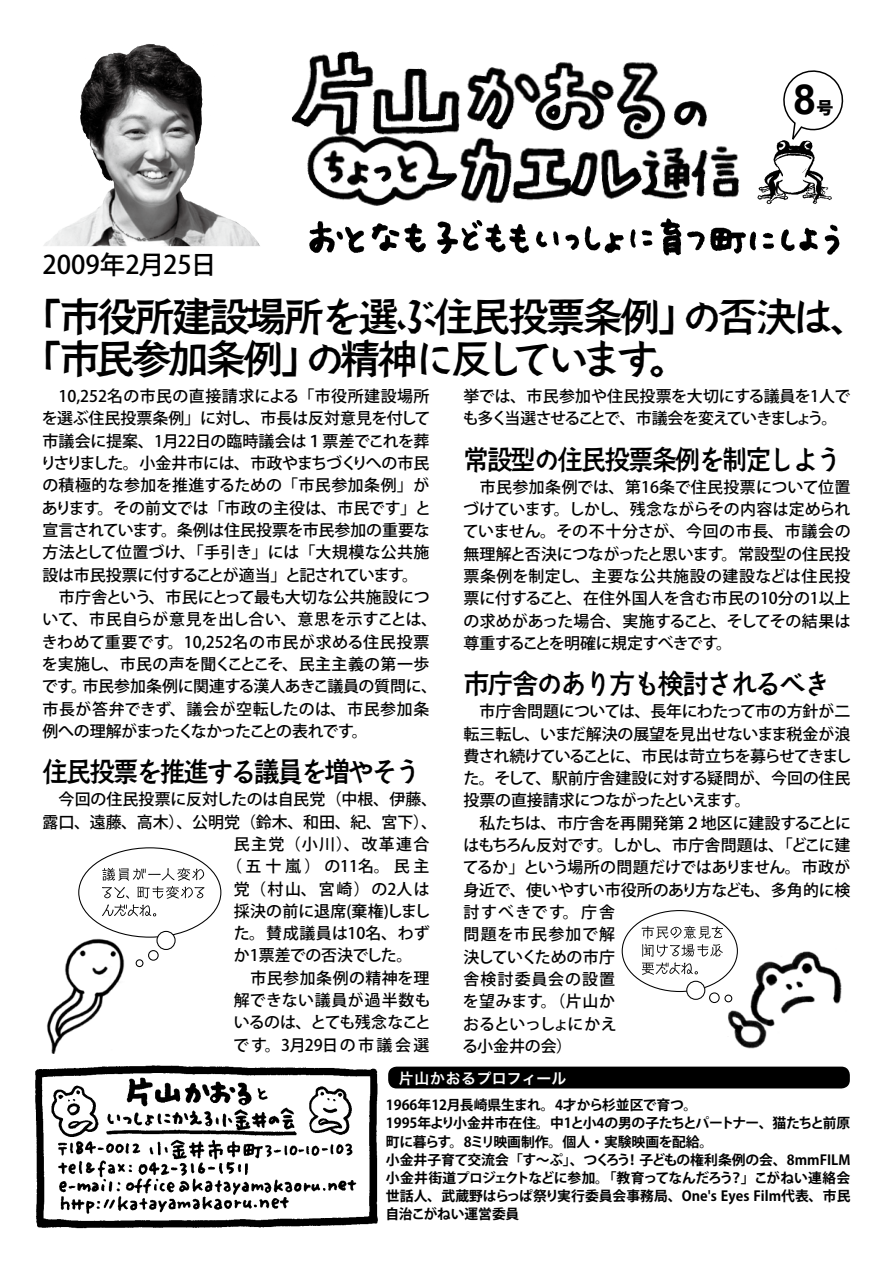
<style>
.page{position:relative;width:893px;height:1263px;background:#fff}
.page>*{position:absolute;margin:0;border:0;box-sizing:border-box;transform-origin:0 0}
.t1{font:700 41.4px "Arial";color:#000}
.t2{font:40.35px/42.6px "Aralet kyohkan";letter-spacing:-.075em;color:#000;text-align:right}
.t3{font:40.35px "Aralet kyohkan";letter-spacing:-.12em;color:#000}
.t4{font:27.6px "Aralet kyohkan";letter-spacing:-.075em;color:#000;scale:.92 1}
.t5{font:27.6px "Aralet kyohkan";letter-spacing:-.075em;color:#000;scale:.95 1}
.t6{font:500 25.5px "Koz Go Pro";color:#000}
.t7{font:800 16.95px "Koz Go Pro";color:#000}
.t8{font:500 15.9px/22.4px "Koz Go Pro";letter-spacing:-.005em;color:#000}
.t9{font:500 15.9px "Koz Go Pro";letter-spacing:.02em;color:#000}
.t10{font:500 15.9px/22.4px "Koz Go Pro";letter-spacing:-.04em;color:#000}
.t11{font:500 15.9px "Koz Go Pro";letter-spacing:-.05em;color:#000}
.t12{font:500 15.9px "Koz Go Pro";letter-spacing:.025em;color:#000}
.t13{font:500 15.9px "Koz Go Pro";letter-spacing:-.055em;color:#000}
.t14{font:500 15.9px "Koz Go Pro";letter-spacing:.14em;color:#000}
.t15{font:500 15.9px "Koz Go Pro";letter-spacing:.085em;color:#000}
.t16{font:500 15.9px "Koz Go Pro";letter-spacing:.12em;color:#000}
.t17{font:500 15.9px "Koz Go Pro";letter-spacing:.035em;color:#000}
.t18{font:500 15.9px "Koz Go Pro";letter-spacing:.04em;color:#000}
.t19{font:14.85px "Hira Kaku Pro W6";letter-spacing:.025em;color:#fff}
.t20{font:700 13.8px/18.1px "Koz Go Pro";letter-spacing:-.005em;color:#000}
</style>
<div class="page">
<img style="left:291px;top:51px;width:449px;height:155px">
<img style="left:309px;top:218px;width:531px;height:38px">
<img style="left:757px;top:141px;width:75px;height:63px">
<svg style="left:780px;top:70px;width:64px;height:75px"></svg>
<img style="left:80px;top:44px;width:123px;height:110px">
<img style="left:35px;top:1065px;width:343px;height:164px">
<img style="left:710px;top:929px;width:132px;height:120px">
<div style="left:388px;top:1066px;width:462px;height:22px;background:#000;border-radius:9px"></div>
<img style="left:47px;top:927px;width:93px;height:127px">
<svg style="left:102px;top:868px;width:102px;height:48px"></svg>
<div style="left:156px;top:931px;width:20px;height:19px;border:1px solid #000;border-radius:50%"></div>
<div style="left:148px;top:950px;width:11px;height:11px;border:1px solid #000;border-radius:50%"></div>
<div style="left:136px;top:960px;width:7px;height:6px;background:#fff;border-radius:50%"></div>
<div style="left:136px;top:959px;width:7px;height:8px;border:1px solid #000;border-radius:50%"></div>
<svg style="left:642px;top:926px;width:81px;height:49px"></svg>
<div style="left:686px;top:981px;width:19px;height:19px;border:1px solid #000;border-radius:50%"></div>
<div style="left:710px;top:993px;width:9px;height:9px;background:#fff;border-radius:50%"></div>
<div style="left:709px;top:992px;width:11px;height:11px;border:1px solid #000;border-radius:50%"></div>
<div style="left:725px;top:995px;width:7px;height:7px;background:#fff;border-radius:50%"></div>
<div style="left:724px;top:994px;width:8px;height:8px;border:1px solid #000;border-radius:50%"></div>
<h1 class="t1" style="left:793px;top:76px;width:25px">8</h1>
<p class="t7" style="left:816px;top:97px;width:19px">号</p>
<h3 class="t6" style="left:43px;top:248px;width:175px">2009年月2 25日</h3>
<h2 class="t2" style="left:22px;top:295px;width:676px">「市役所建設場所を選ぶ住民投票条例」。</h2>
<h2 class="t3" style="left:305px;top:339px;width:354px">の精神に反しています</h2>
<h2 class="t2" style="left:22px;top:338px;width:299px">「市民参加条例」</h2>
<h2 class="t2" style="left:682px;top:295px;width:189px">の否決は、</h2>
<p class="t12" style="left:43px;top:386px;width:388px">　10,252名の市民の直接請求による「市役所建設場所</p>
<p class="t8" style="left:42px;top:408px;width:390px">を選ぶ住民投票条例」に対し、市長は反対意見を付して</p>
<p class="t8" style="left:43px;top:430px;width:388px">市議会に提案、月1 22日の臨時議会は１票差でこれを葬</p>
<p class="t13" style="left:40px;top:453px;width:390px">りさりました。小金井市には、市政やまちづくりへの市民</p>
<p class="t9" style="left:42px;top:475px;width:389px">の積極的な参加を推進するための「市民参加条例」が</p>
<p class="t8" style="left:42px;top:497px;width:391px">あります。その前文では「市政の主役は、市民です」と</p>
<p class="t8" style="left:43px;top:520px;width:389px">宣言されています。条例は住民投票を市民参加の重要な</p>
<p class="t8" style="left:43px;top:542px;width:388px">方法として位置づけ、「手引き」には「大規模な公共施</p>
<p class="t11" style="left:43px;top:565px;width:377px">設は市民投票に付することが適当」と記されています。</p>
<p class="t8" style="left:43px;top:587px;width:389px">　市庁舎という、市民にとって最も大切な公共施設につ</p>
<p class="t8" style="left:42px;top:609px;width:396px">いて、市民自らが意見を出し合い、意思を示すことは、</p>
<p class="t9" style="left:42px;top:632px;width:389px">きわめて重要です。10,252名の市民が求める住民投票</p>
<p class="t9" style="left:42px;top:654px;width:389px">を実施し、市民の声を聞くことこそ、民主主義の第一歩</p>
<p class="t8" style="left:82px;top:676px;width:356px">市民参加条例に関連する漢人あきこ議員の質問に、</p>
<p class="t8" style="left:42px;top:676px;width:389px">です。<br>市長が答弁できず、議会が空転したのは、市民参加条例への理解がまったくなかったことの表れです。</p>
<h3 class="t4" style="left:43px;top:758px;width:413px">住民投票を推進する議員を増やそう</h3>
<p class="t8" style="left:43px;top:789px;width:396px">　今回の住民投票に反対したのは自民党（中根、伊藤、</p>
<p class="t8" style="left:43px;top:811px;width:396px">露口、遠藤、高木）、公明党（鈴木、和田、紀、宮下、(</p>
<p class="t15" style="left:234px;top:834px;width:197px">民主党（小川）、改革連合</p>
<p class="t16" style="left:226px;top:856px;width:205px">（五十嵐）の11名。民主</p>
<p class="t8" style="left:234px;top:878px;width:197px">党（村山、宮崎）の2人は</p>
<p class="t8" style="left:234px;top:901px;width:198px">採決の前に退席(棄権)しまし</p>
<p class="t8" style="left:234px;top:923px;width:197px">た。賛成議員は10名、わず</p>
<p class="t8" style="left:234px;top:945px;width:180px">か1票差での否決でした。</p>
<p class="t17" style="left:234px;top:968px;width:197px">　市民参加条例の精神を理</p>
<p class="t18" style="left:234px;top:990px;width:198px">解できない議員が過半数も</p>
<p class="t11" style="left:234px;top:1012px;width:199px">いるのは、とても残念なこと</p>
<p class="t14" style="left:233px;top:1035px;width:198px">です。月3 29日の市議会選</p>
<p class="t10" style="left:463px;top:386px;width:389px">挙では、市民参加や住民投票を大切にする議員を1人でも多く当選させることで、市議会を変えていきましょう。</p>
<h3 class="t4" style="left:463px;top:445px;width:413px">常設型の住民投票条例を制定しよう</h3>
<p class="t8" style="left:463px;top:476px;width:389px;text-align:justify">　市民参加条例では、第16条で住民投票について位置づけています。しかし、残念ながらその内容は定められていません。その不十分さが、今回の市長、市議会の無理解と否決につながったと思います。常設型の住民投票条例を制定し、主要な公共施設の建設などは住民投票に付すること、在住外国人を含む市民の10分の1以上の求めがあった場合、実施すること、そしてその結果は尊重することを明確に規定すべきです。</p>
<h3 class="t5" style="left:463px;top:670px;width:387px">市庁舎のあり方も検討されるべき</h3>
<p class="t8" style="left:462px;top:701px;width:391px">　市庁舎問題については、長年にわたって市の方針が二転三転し、いまだ解決の展望を見出せないまま税金が浪費され続けていることに、市民は苛立ちを募らせてきました。そして、駅前庁舎建設に対する疑問が、今回の住民投票の直接請求につながったといえます。<br>　私たちは、市庁舎を再開発第２地区に建設することにはもちろん反対です。しかし、市庁舎問題は、「どこに建てるか」という場所の問題だけではありません。市政が身近で、使いやすい市役所のあり方なども、多角的に検討すべきです。庁舎<br>問題を市民参加で解<br>決していくための市庁<br>舎検討委員会の設置<br>を望みます。（片山か<br>おるといっしょにかえ<br>る小金井の会(</p>
<p class="t19" style="left:399px;top:1064px;width:169px">片山かおるプロフィール</p>
<p class="t20" style="left:386px;top:1097px;width:313px">1966年12月長崎県生まれ。4才から杉並区で育つ。</p>
<p class="t20" style="left:386px;top:1115px;width:466px">1995年より小金井市在住。中1と小4の男の子たちとパートナー、猫たちと前原</p>
<p class="t20" style="left:386px;top:1133px;width:329px">町に暮らす。8ミリ映画制作。個人・実験映画を配給。</p>
<p class="t20" style="left:625px;top:1151px;width:227px">！子どもの権利条例の会、8mmFILM</p>
<p class="t20" style="left:386px;top:1151px;width:246px">小金井子育て交流会「す〜ぷ」、つくろう</p>
<p class="t20" style="left:385px;top:1169px;width:466px">小金井街道プロジェクトなどに参加。「教育ってなんだろう<br>世話人、武蔵野はらっぱ祭り実行委員会事務局、One s' Eyes Film代表、市民自治こがねい運営委員</p>
<p class="t20" style="left:730px;top:1169px;width:122px">？」こがねい連絡会</p>
</div>
